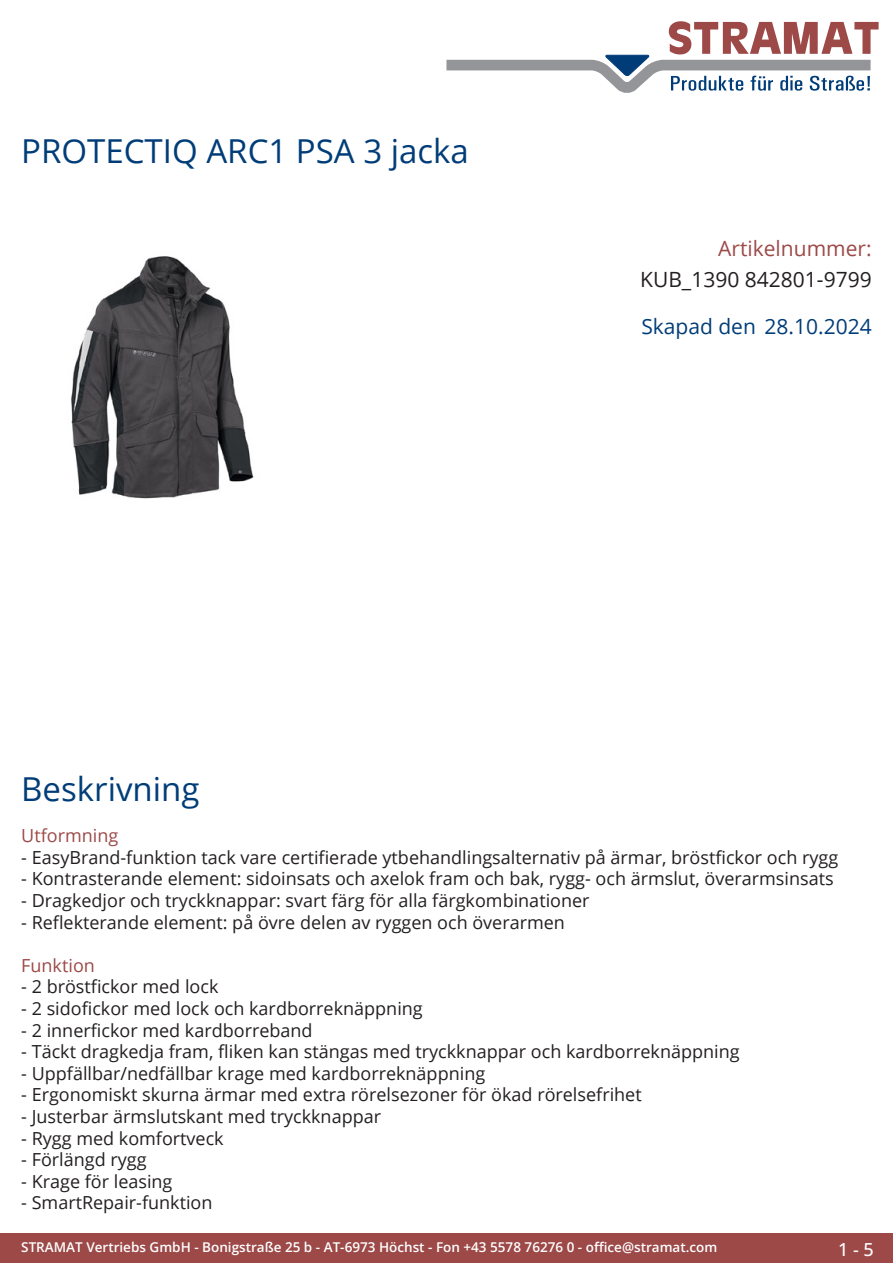
<style>
.page{position:relative;width:893px;height:1263px;background:#fff}
.page>*{position:absolute;margin:0;border:0;box-sizing:border-box;transform-origin:0 0}
.Produkttitel{font:33px "Open Sans";color:#003d78}
.TechDaten_Inhalt{font:21px "Open Sans";color:#231f20}
.Erstellungsdatum{font:21px "Open Sans";color:#003d78}
.TechDaten_Überschrif{font:21px "Open Sans";color:#9c4948}
.Beschreibung_Text{font:18px "Open Sans";color:#231f20}
.Beschreibung_Text-2{font:18px "Open Sans";color:#9c4948}
.t1{font:500 18px "Open Sans";color:#fff}
.t2{font:600 13.5px "Open Sans";color:#fff}
</style>
<div class="page">
<div style="left:0;top:1233px;width:893px;height:30px;background:#9c4948"></div>
<svg style="left:446px;top:21px;width:433px;height:72px"></svg>
<img style="left:71px;top:256px;width:183px;height:243px">
<p class="Produkttitel" style="left:21px;top:128px;width:449px">PROTECTIQ ARC1 PSA 3 jacka</p>
<p class="TechDaten_Überschrif" style="left:718px;top:234px;width:155px">Artikelnummer:</p>
<p class="TechDaten_Inhalt" style="left:640px;top:265px;width:233px">KUB_1390 842801-9799</p>
<p class="Erstellungsdatum" style="left:641px;top:312px;width:232px">Skapad den 28.10.2024</p>
<p class="Produkttitel" style="left:21px;top:766px;width:180px">Beskrivning</p>
<p class="Beschreibung_Text-2" style="left:21px;top:823px;width:99px">Utformning</p>
<p class="Beschreibung_Text" style="left:21px;top:845px;width:818px">- EasyBrand-funktion tack vare certifierade ytbehandlingsalternativ på ärmar, bröstfickor och rygg</p>
<p class="Beschreibung_Text" style="left:21px;top:866px;width:814px">- Kontrasterande element: sidoinsats och axelok fram och bak, rygg- och ärmslut, överarmsinsats</p>
<p class="Beschreibung_Text" style="left:21px;top:888px;width:570px">- Dragkedjor och tryckknappar: svart färg för alla färgkombinationer</p>
<p class="Beschreibung_Text" style="left:21px;top:910px;width:545px">- Reflekterande element: på övre delen av ryggen och överarmen</p>
<p class="Beschreibung_Text-2" style="left:21px;top:953px;width:75px">Funktion</p>
<p class="Beschreibung_Text" style="left:21px;top:974px;width:199px">- 2 bröstfickor med lock</p>
<p class="Beschreibung_Text" style="left:21px;top:996px;width:403px">- 2 sidofickor med lock och kardborreknäppning</p>
<p class="Beschreibung_Text" style="left:21px;top:1018px;width:293px">- 2 innerfickor med kardborreband</p>
<p class="Beschreibung_Text" style="left:21px;top:1039px;width:720px">- Täckt dragkedja fram, fliken kan stängas med tryckknappar och kardborreknäppning</p>
<p class="Beschreibung_Text" style="left:21px;top:1061px;width:465px">- Uppfällbar/nedfällbar krage med kardborreknäppning</p>
<p class="Beschreibung_Text" style="left:21px;top:1082px;width:622px">- Ergonomiskt skurna ärmar med extra rörelsezoner för ökad rörelsefrihet</p>
<p class="Beschreibung_Text" style="left:21px;top:1104px;width:361px">- Justerbar ärmslutskant med tryckknappar</p>
<p class="Beschreibung_Text" style="left:21px;top:1126px;width:204px">- Rygg med komfortveck</p>
<p class="Beschreibung_Text" style="left:21px;top:1147px;width:127px">- Förlängd rygg</p>
<p class="Beschreibung_Text" style="left:21px;top:1169px;width:153px">- Krage för leasing</p>
<p class="Beschreibung_Text" style="left:21px;top:1190px;width:193px">- SmartRepair-funktion</p>
<p class="t2" style="left:21px;top:1238px;width:698px">STRAMAT Vertriebs GmbH - Bonigstraße 25 b - AT-6973 Höchst - Fon +43 5578 76276 0 - office@stramat.com</p>
<p class="t1" style="left:838px;top:1237px;width:37px">1 - 5</p>
</div>
